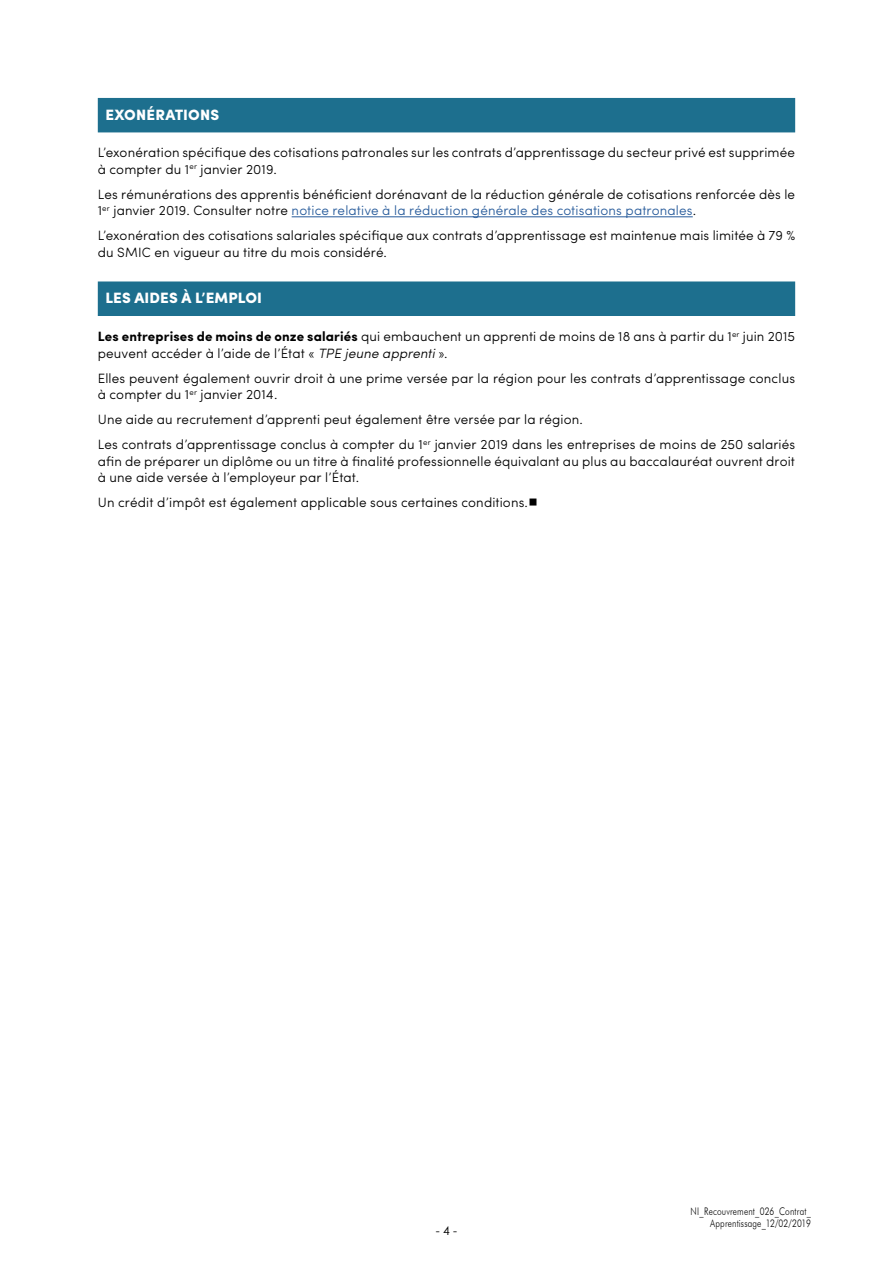
<style>
.page{position:relative;width:893px;height:1263px;background:#fff}
.page>*{position:absolute;margin:0;border:0;box-sizing:border-box;transform-origin:0 0}
.t1{font:900 15px "Sofia Pro";letter-spacing:.01em;color:#fff}
.t2{font:300 13.5px/16.5px "Sofia Pro";letter-spacing:.01em;color:#000}
.t3{font:12px "Century Gothic";color:#000}
.t4{font:300 10.5px/12px "Futura BT";letter-spacing:.02em;color:#000;text-align:right;scale:.8 1}
.s1{color:#275b9b}
.s2{font-weight:700}
.s3{font-style:italic}
</style>
<div class="page">
<div style="left:98px;top:98px;width:697px;height:34px;background:#1d6f8e"></div>
<hr style="left:292px;top:216px;width:401px;height:1px;background:#275b9b">
<div style="left:98px;top:281px;width:697px;height:35px;background:#1d6f8e"></div>
<p class="t1" style="left:105px;top:103px;width:115px">EXONÉRATIONS</p>
<p class="t2" style="left:98px;top:144px;width:699px">L’exonération spécifique des cotisations patronales sur les contrats d’apprentissage du secteur privé est supprimée à compter du 1<sup>er</sup> janvier 2019.</p>
<p class="t2" style="left:98px;top:185px;width:699px">Les rémunérations des apprentis bénéficient dorénavant de la réduction générale de cotisations renforcée dès le<br>1<sup>er</sup> janvier 2019. Consulter notre <span class="s1">notice relative à la réduction générale des cotisations patronales</span>.</p>
<p class="t2" style="left:98px;top:227px;width:699px">L’exonération des cotisations salariales spécifique aux contrats d’apprentissage est maintenue mais limitée à 79 % du SMIC en vigueur au titre du mois considéré.</p>
<p class="t1" style="left:105px;top:286px;width:158px">LES AIDES À L’EMPLOI</p>
<p class="t2" style="left:98px;top:327px;width:699px"><span class="s2">Les entreprises de moins de onze salariés</span> qui embauchent un apprenti de moins de 18 ans à partir du 1<sup>er</sup> juin 2015 peuvent accéder à l’aide de l’État « <span class="s3">TPE jeune apprenti</span> ».</p>
<p class="t2" style="left:98px;top:369px;width:699px">Elles peuvent également ouvrir droit à une prime versée par la région pour les contrats d’apprentissage conclus à compter du 1<sup>er</sup> janvier 2014.</p>
<p class="t2" style="left:98px;top:406px;width:699px;line-height:25px">Une aide au recrutement d’apprenti peut également être versée par la région.<br>Les contrats d’apprentissage conclus à compter du 1<sup>er</sup> janvier 2019 dans les entreprises de moins de 250 salariés</p>
<p class="t2" style="left:98px;top:452px;width:699px">afin de préparer un diplôme ou un titre à finalité professionnelle équivalant au plus au baccalauréat ouvrent droit à une aide versée à l’employeur par l’État.</p>
<p class="t2" style="left:98px;top:493px;width:432px">Un crédit d’impôt est également applicable sous certaines conditions.</p>
<p class="t3" style="left:436px;top:1222px;width:23px">- 4 -</p>
<p class="t4" style="left:690px;top:1205px;width:152px">NI_Recouvrement_026_Contrat_<br>Apprentissage_12/02/2019</p>
</div>
